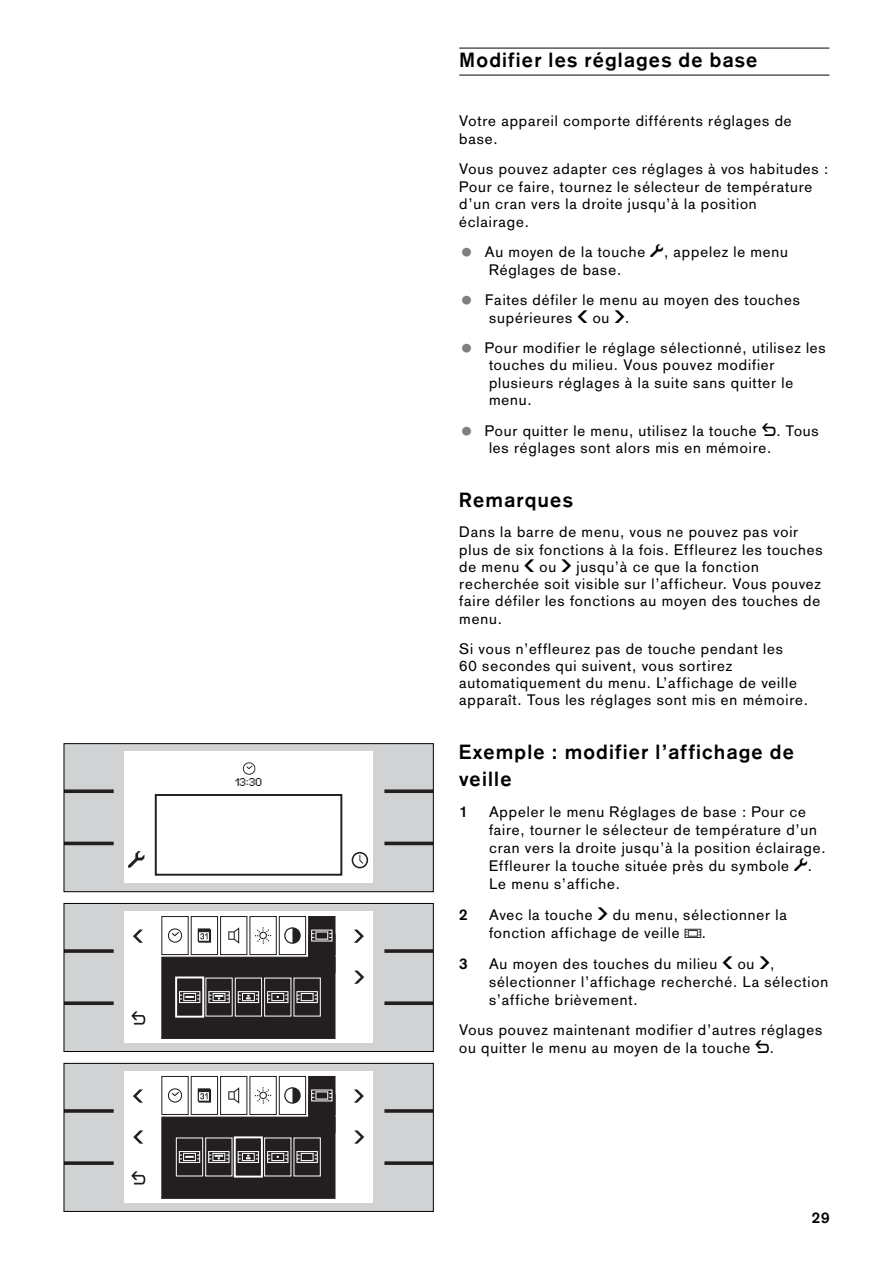
<style>
.page{position:relative;width:893px;height:1263px;background:#fff}
.page>*{position:absolute;margin:0;border:0;box-sizing:border-box;transform-origin:0 0}
.t1{font:700 20.25px/27px "Gaggenau";letter-spacing:.06em;color:#000}
.t2{font:15px/17.5px "Gaggenau";letter-spacing:.06em;color:#000}
.t3{font:700 15px "Gaggenau";color:#000}
.t4{font:11.7px "GA Gtext 1";color:#231f20}
.s1{font-size:30px;color:#808080}
.s2{font-family:"GA Gsymb 1";font-size:18px}
.s3{font-family:"GA Gsymb 2";font-size:18px}
</style>
<div class="page">
<hr style="left:459px;top:48px;width:370px;height:1px;background:#000">
<hr style="left:459px;top:75px;width:370px;height:1px;background:#000">
<div style="left:66px;top:745px;width:365px;height:145px;background:#d1d2d4"></div>
<svg style="left:66px;top:789px;width:48px;height:4px"></svg>
<hr style="left:64px;top:842px;width:50px;height:3px;background:#231f20">
<svg style="left:384px;top:789px;width:47px;height:4px"></svg>
<hr style="left:384px;top:842px;width:49px;height:3px;background:#231f20">
<div style="left:125px;top:751px;width:248px;height:132px;background:#fff"></div>
<div style="left:155px;top:794px;width:187px;height:82px;border:2px solid #231f20"></div>
<svg style="left:243px;top:762px;width:12px;height:13px"></svg>
<svg style="left:351px;top:852px;width:17px;height:16px"></svg>
<svg style="left:128px;top:851px;width:16px;height:17px"></svg>
<div style="left:64px;top:743px;width:369px;height:149px;border:1px solid #000"></div>
<div style="left:66px;top:905px;width:365px;height:145px;background:#d1d2d4"></div>
<svg style="left:66px;top:949px;width:48px;height:4px"></svg>
<svg style="left:66px;top:1001px;width:48px;height:4px"></svg>
<svg style="left:384px;top:949px;width:47px;height:4px"></svg>
<svg style="left:384px;top:1001px;width:47px;height:4px"></svg>
<div style="left:125px;top:911px;width:248px;height:132px;background:#fff"></div>
<svg style="left:354px;top:971px;width:10px;height:13px"></svg>
<svg style="left:354px;top:930px;width:10px;height:13px"></svg>
<svg style="left:133px;top:930px;width:10px;height:13px"></svg>
<svg style="left:131px;top:1011px;width:14px;height:14px"></svg>
<svg style="left:161px;top:916px;width:175px;height:123px"></svg>
<div style="left:64px;top:903px;width:369px;height:149px;border:1px solid #000"></div>
<div style="left:66px;top:1065px;width:365px;height:145px;background:#d1d2d4"></div>
<svg style="left:66px;top:1109px;width:48px;height:4px"></svg>
<svg style="left:66px;top:1161px;width:48px;height:4px"></svg>
<svg style="left:384px;top:1109px;width:47px;height:4px"></svg>
<svg style="left:384px;top:1161px;width:47px;height:4px"></svg>
<div style="left:125px;top:1071px;width:248px;height:132px;background:#fff"></div>
<svg style="left:354px;top:1130px;width:10px;height:14px"></svg>
<svg style="left:354px;top:1089px;width:10px;height:14px"></svg>
<svg style="left:133px;top:1130px;width:10px;height:14px"></svg>
<svg style="left:133px;top:1089px;width:10px;height:14px"></svg>
<svg style="left:131px;top:1171px;width:14px;height:14px"></svg>
<svg style="left:161px;top:1076px;width:175px;height:123px"></svg>
<div style="left:64px;top:1063px;width:369px;height:149px;border:1px solid #000"></div>
<p class="t4" style="left:235px;top:778px;width:29px">13:30</p>
<h1 class="t1" style="left:459px;top:49px;width:299px">Modifier les réglages de base</h1>
<p class="t2" style="left:459px;top:114px;width:334px">Votre appareil comporte différents réglages de base.</p>
<p class="t2" style="left:459px;top:162px;width:370px">Vous pouvez adapter ces réglages à vos habitudes :<br>Pour ce faire, tournez le sélecteur de température d’un cran vers la droite jusqu’à la position éclairage.</p>
<p class="t2" style="left:489px;top:245px;width:300px;text-indent:-30px"><span class="s1">•</span> Au moyen de la touche <span class="s2">c</span>, appelez le menu<br>Réglages de base.</p>
<p class="t2" style="left:489px;top:293px;width:312px;text-indent:-30px"><span class="s1">•</span> Faites défiler le menu au moyen des touches supérieures <span class="s2">f</span> ou <span class="s2">g</span>.</p>
<p class="t2" style="left:489px;top:340px;width:338px;text-indent:-30px"><span class="s1">•</span> Pour modifier le réglage sélectionné, utilisez les touches du milieu. Vous pouvez modifier plusieurs réglages à la suite sans quitter le menu.</p>
<p class="t2" style="left:489px;top:423px;width:331px;text-indent:-30px"><span class="s1">•</span> Pour quitter le menu, utilisez la touche <span class="s2">b</span>. Tous les réglages sont alors mis en mémoire.</p>
<h1 class="t1" style="left:459px;top:488px;width:115px">Remarques</h1>
<p class="t2" style="left:459px;top:525px;width:365px">Dans la barre de menu, vous ne pouvez pas voir plus de six fonctions à la fois. Effleurez les touches de menu <span class="s2">f</span> ou <span class="s2">g</span> jusqu’à ce que la fonction recherchée soit visible sur l’afficheur. Vous pouvez faire défiler les fonctions au moyen des touches de menu.</p>
<p class="t2" style="left:459px;top:641px;width:350px">Si vous n’effleurez pas de touche pendant les<br>60 secondes qui suivent, vous sortirez automatiquement du menu. L’affichage de veille apparaît. Tous les réglages sont mis en mémoire.</p>
<h1 class="t1" style="left:459px;top:741px;width:336px">Exemple : modifier l’affichage de veille</h1>
<p class="t3" style="left:459px;top:806px;width:10px">1</p>
<p class="t2" style="left:489px;top:805px;width:338px;line-height:18px">Appeler le menu Réglages de base : Pour ce faire, tourner le sélecteur de température d’un cran vers la droite jusqu’à la position éclairage.<br>Effleurer la touche située près du symbole <span class="s2">c</span>.<br>Le menu s’affiche.</p>
<p class="t3" style="left:459px;top:909px;width:10px">2</p>
<p class="t2" style="left:489px;top:907px;width:299px;line-height:18px">Avec la touche <span class="s2">g</span> du menu, sélectionner la fonction affichage de veille <span class="s3">M</span>.</p>
<p class="t3" style="left:459px;top:958px;width:10px">3</p>
<p class="t2" style="left:489px;top:956px;width:340px;line-height:18px">Au moyen des touches du milieu <span class="s2">f</span> ou <span class="s2">g</span>, sélectionner l’affichage recherché. La sélection s’affiche brièvement.</p>
<p class="t2" style="left:459px;top:1023px;width:364px;line-height:18px">Vous pouvez maintenant modifier d’autres réglages ou quitter le menu au moyen de la touche <span class="s2">b</span>.</p>
<p class="t3" style="left:811px;top:1213px;width:19px">29</p>
</div>
